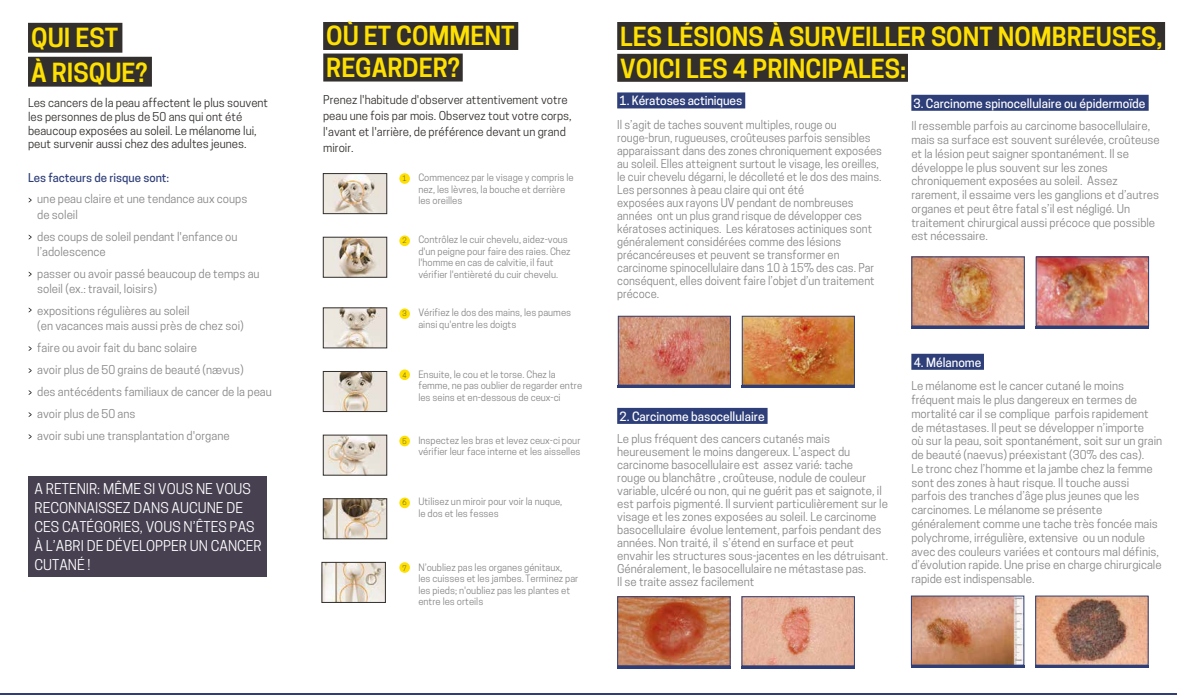
<style>
.page{position:relative;width:1177px;height:695px;background:#fff}
.page>*{position:absolute;margin:0;border:0;box-sizing:border-box;transform-origin:0 0}
.t1{font:600 24.7px/32px "Cooper Hewitt";color:#ffe003}
.t2{font:14px/19px "Cooper Hewitt";color:#fff}
.t3{font:500 12px "Cooper Hewitt";color:#fff}
.t4{font:11.5px/13px "Cooper Hewitt";color:#878686}
.t5{font:11.5px/13.8px "Cooper Hewitt";color:#322f2d}
.t6{font:500 11.5px "Cooper Hewitt";color:#2d3e79}
.t7{font:9.5px/11.4px "Cooper Hewitt";color:#878686}
.s1{font-weight:300;font-size:7px;color:#322f2d}
</style>
<div class="page">
<div style="left:617px;top:54px;width:291px;height:28px;background:#322f2d"></div>
<div style="left:323px;top:54px;width:140px;height:27px;background:#322f2d"></div>
<div style="left:617px;top:92px;width:128px;height:16px;background:#2d3e79"></div>
<div style="left:617px;top:408px;width:150px;height:16px;background:#2d3e79"></div>
<div style="left:28px;top:23px;width:94px;height:30px;background:#322f2d"></div>
<div style="left:28px;top:476px;width:238px;height:100px;background:#474051"></div>
<div style="left:399px;top:173px;width:11px;height:11px;background:#ffe003;border-radius:50%"></div>
<div style="left:399px;top:235px;width:11px;height:11px;background:#ffe003;border-radius:50%"></div>
<div style="left:399px;top:308px;width:11px;height:11px;background:#ffe003;border-radius:50%"></div>
<div style="left:399px;top:369px;width:11px;height:11px;background:#ffe003;border-radius:50%"></div>
<div style="left:399px;top:435px;width:11px;height:11px;background:#ffe003;border-radius:50%"></div>
<div style="left:399px;top:497px;width:11px;height:11px;background:#ffe003;border-radius:50%"></div>
<div style="left:399px;top:562px;width:11px;height:10px;background:#ffe003;border-radius:50%"></div>
<div style="left:323px;top:22px;width:195px;height:28px;background:#322f2d"></div>
<img style="left:325px;top:175px;width:60px;height:37px">
<div style="left:323px;top:173px;width:64px;height:41px;border:1px solid #322f2d"></div>
<img style="left:325px;top:239px;width:60px;height:36px">
<div style="left:323px;top:237px;width:64px;height:40px;border:1px solid #322f2d"></div>
<img style="left:325px;top:373px;width:60px;height:36px">
<div style="left:323px;top:371px;width:64px;height:40px;border:1px solid #322f2d"></div>
<img style="left:325px;top:310px;width:60px;height:36px">
<div style="left:323px;top:308px;width:64px;height:40px;border:1px solid #322f2d"></div>
<img style="left:325px;top:437px;width:60px;height:36px">
<div style="left:323px;top:435px;width:64px;height:40px;border:1px solid #322f2d"></div>
<img style="left:325px;top:500px;width:60px;height:37px">
<div style="left:323px;top:498px;width:64px;height:41px;border:1px solid #322f2d"></div>
<img style="left:324px;top:564px;width:59px;height:36px">
<div style="left:322px;top:562px;width:63px;height:40px;border:1px solid #322f2d"></div>
<hr style="left:0;top:693px;width:1176px;height:1px;background:#2d3e79">
<div style="left:617px;top:22px;width:547px;height:28px;background:#322f2d"></div>
<div style="left:911px;top:95px;width:237px;height:16px;background:#2d3e79"></div>
<div style="left:911px;top:354px;width:72px;height:16px;background:#2d3e79"></div>
<img style="left:619px;top:598px;width:109px;height:66px">
<div style="left:617px;top:596px;width:113px;height:70px;border:1px solid #2d3e79"></div>
<hr style="left:617px;top:666px;width:113px;height:2px;background:#2d3e79">
<img style="left:743px;top:598px;width:109px;height:66px">
<div style="left:741px;top:596px;width:113px;height:70px;border:1px solid #2d3e79"></div>
<hr style="left:741px;top:666px;width:113px;height:2px;background:#2d3e79">
<img style="left:619px;top:318px;width:110px;height:65px">
<div style="left:617px;top:316px;width:114px;height:69px;border:1px solid #2d3e79"></div>
<hr style="left:617px;top:385px;width:114px;height:3px;background:#2d3e79">
<img style="left:743px;top:318px;width:109px;height:65px">
<div style="left:741px;top:316px;width:113px;height:69px;border:1px solid #2d3e79"></div>
<hr style="left:741px;top:385px;width:113px;height:3px;background:#2d3e79">
<img style="left:913px;top:258px;width:109px;height:66px">
<hr style="left:911px;top:326px;width:113px;height:2px;background:#2d3e79">
<img style="left:1037px;top:258px;width:109px;height:66px">
<hr style="left:1035px;top:326px;width:113px;height:3px;background:#2d3e79">
<img style="left:912px;top:597px;width:110px;height:66px">
<hr style="left:910px;top:665px;width:114px;height:2px;background:#2d3e79">
<img style="left:1037px;top:597px;width:109px;height:66px">
<hr style="left:1035px;top:665px;width:113px;height:3px;background:#2d3e79">
<div style="left:28px;top:57px;width:124px;height:30px;background:#322f2d"></div>
<h1 class="t1" style="left:31px;top:22px;width:88px">QUI EST</h1>
<h1 class="t1" style="left:31px;top:57px;width:118px">À RISQUE?</h1>
<p class="t5" style="left:28px;top:96px;width:242px">Les cancers de la peau affectent le plus souvent les personnes de plus de 50 ans qui ont été beaucoup exposées au soleil. Le mélanome lui, peut survenir aussi chez des adultes jeunes.</p>
<p class="t6" style="left:28px;top:171px;width:143px">Les facteurs de risque sont:</p>
<p class="t4" style="left:37px;top:192px;width:212px;line-height:15px">une peau claire et une tendance aux coups de soleil</p>
<p class="t4" style="left:37px;top:229px;width:202px;line-height:15px">des coups de soleil pendant l'enfance ou l’adolescence</p>
<p class="t4" style="left:37px;top:266px;width:224px;line-height:15px">passer ou avoir passé beaucoup de temps au soleil (ex.: travail, loisirs)</p>
<p class="t4" style="left:37px;top:303px;width:208px;line-height:15px">expositions régulières au soleil<br>(en vacances mais aussi près de chez soi)</p>
<p class="t4" style="left:37px;top:336px;width:236px;line-height:22px">faire ou avoir fait du banc solaire<br>avoir plus de 50 grains de beauté (nævus)<br>des antécédents familiaux de cancer de la peau avoir plus de 50 ans<br>avoir subi une transplantation d'organe</p>
<p class="t2" style="left:35px;top:479px;width:229px">A RETENIR: MÊME SI VOUS NE VOUS<br>RECONNAISSEZ DANS AUCUNE DE<br>CES CATÉGORIES, VOUS N’ÊTES PAS<br>À L’ABRI DE DÉVELOPPER UN CANCER<br>CUTANÉ !</p>
<h1 class="t1" style="left:326px;top:20px;width:190px">OÙ ET COMMENT<br>REGARDER?</h1>
<p class="t5" style="left:323px;top:92px;width:250px;line-height:16px">Prenez l'habitude d'observer attentivement votre peau une fois par mois. Observez tout votre corps, l'avant et l'arrière, de préférence devant un grand miroir.</p>
<p class="t7" style="left:418px;top:172px;width:157px;text-indent:-16px"><span class="s1">1</span> Commencez par le visage y compris le nez, les lèvres, la bouche et derrière les oreilles</p>
<p class="t7" style="left:418px;top:234px;width:154px;text-indent:-16px"><span class="s1">2</span> Contrôlez le cuir chevelu, aidez-vous d'un peigne pour faire des raies. Chez l'homme en cas de calvitie, il faut vérifier l'entièreté du cuir chevelu.</p>
<p class="t7" style="left:418px;top:307px;width:154px;text-indent:-16px"><span class="s1">3</span> Vérifiez le dos des mains, les paumes ainsi qu'entre les doigts</p>
<p class="t7" style="left:418px;top:368px;width:165px;text-indent:-16px"><span class="s1">4</span> Ensuite, le cou et le torse. Chez la femme, ne pas oublier de regarder entre les seins et en-dessous de ceux-ci</p>
<p class="t7" style="left:402px;top:434px;width:179px;text-align:right"><span class="s1">5</span> Inspectez les bras et levez ceux-ci pour vérifier leur face interne et les aisselles</p>
<p class="t7" style="left:418px;top:496px;width:145px;text-indent:-16px"><span class="s1">6</span> Utilisez un miroir pour voir la nuque, le dos et les fesses</p>
<p class="t7" style="left:418px;top:561px;width:161px;text-indent:-16px"><span class="s1">7</span> N’oubliez pas les organes génitaux,<br>les cuisses et les jambes. Terminez par les pieds; n'oubliez pas les plantes et entre les orteils</p>
<h1 class="t1" style="left:620px;top:21px;width:544px">LES LÉSIONS À SURVEILLER SONT NOMBREUSES,<br>VOICI LES 4 PRINCIPALES:</h1>
<p class="t3" style="left:913px;top:96px;width:233px">3. Carcinome spinocellulaire ou épidermoïde</p>
<p class="t4" style="left:911px;top:119px;width:250px;line-height:13.8px">Il ressemble parfois au carcinome basocellulaire, mais sa surface est souvent surélevée, croûteuse et la lésion peut saigner spontanément. Il se développe le plus souvent sur les zones chroniquement exposées au soleil. Assez rarement, il essaime vers les ganglions et d’autres organes et peut être fatal s’il est négligé. Un traitement chirurgical aussi précoce que possible est nécessaire.</p>
<p class="t3" style="left:619px;top:94px;width:124px">1. Kératoses actiniques</p>
<p class="t4" style="left:617px;top:118px;width:266px">Il s’agit de taches souvent multiples, rouge ou rouge-brun, rugueuses, croûteuses parfois sensibles apparaissant dans des zones chroniquement exposées au soleil. Elles atteignent surtout le visage, les oreilles, le cuir chevelu dégarni, le décolleté et le dos des mains.<br>Les personnes à peau claire qui ont été<br>exposées aux rayons UV pendant de nombreuses années ont un plus grand risque de développer ces kératoses actiniques. Les kératoses actiniques sont généralement considérées comme des lésions précancéreuses et peuvent se transformer en carcinome spinocellulaire dans 10 à 15% des cas. Par conséquent, elles doivent faire l’objet d’un traitement précoce.</p>
<p class="t3" style="left:619px;top:409px;width:147px">2. Carcinome basocellulaire</p>
<p class="t4" style="left:617px;top:432px;width:272px">Le plus fréquent des cancers cutanés mais heureusement le moins dangereux. L’aspect du carcinome basocellulaire est assez varié: tache<br>rouge ou blanchâtre , croûteuse, nodule de couleur variable, ulcéré ou non, qui ne guérit pas et saignote, il est parfois pigmenté. Il survient particulièrement sur le visage et les zones exposées au soleil. Le carcinome basocellulaire évolue lentement, parfois pendant des années. Non traité, il s’étend en surface et peut envahir les structures sous-jacentes en les détruisant.<br>Généralement, le basocellulaire ne métastase pas.<br>Il se traite assez facilement</p>
<p class="t3" style="left:913px;top:355px;width:69px">4. Mélanome</p>
<p class="t4" style="left:911px;top:379px;width:252px;line-height:13.8px">Le mélanome est le cancer cutané le moins fréquent mais le plus dangereux en termes de mortalité car il se complique parfois rapidement de métastases. Il peut se développer n’importe<br>où sur la peau, soit spontanément, soit sur un grain de beauté (naevus) préexistant (30% des cas).<br>Le tronc chez l’homme et la jambe chez la femme sont des zones à haut risque. Il touche aussi parfois des tranches d’âge plus jeunes que les carcinomes. Le mélanome se présente généralement comme une tache très foncée mais polychrome, irrégulière, extensive ou un nodule avec des couleurs variées et contours mal définis, d’évolution rapide. Une prise en charge chirurgicale rapide est indispensable.</p>
</div>
